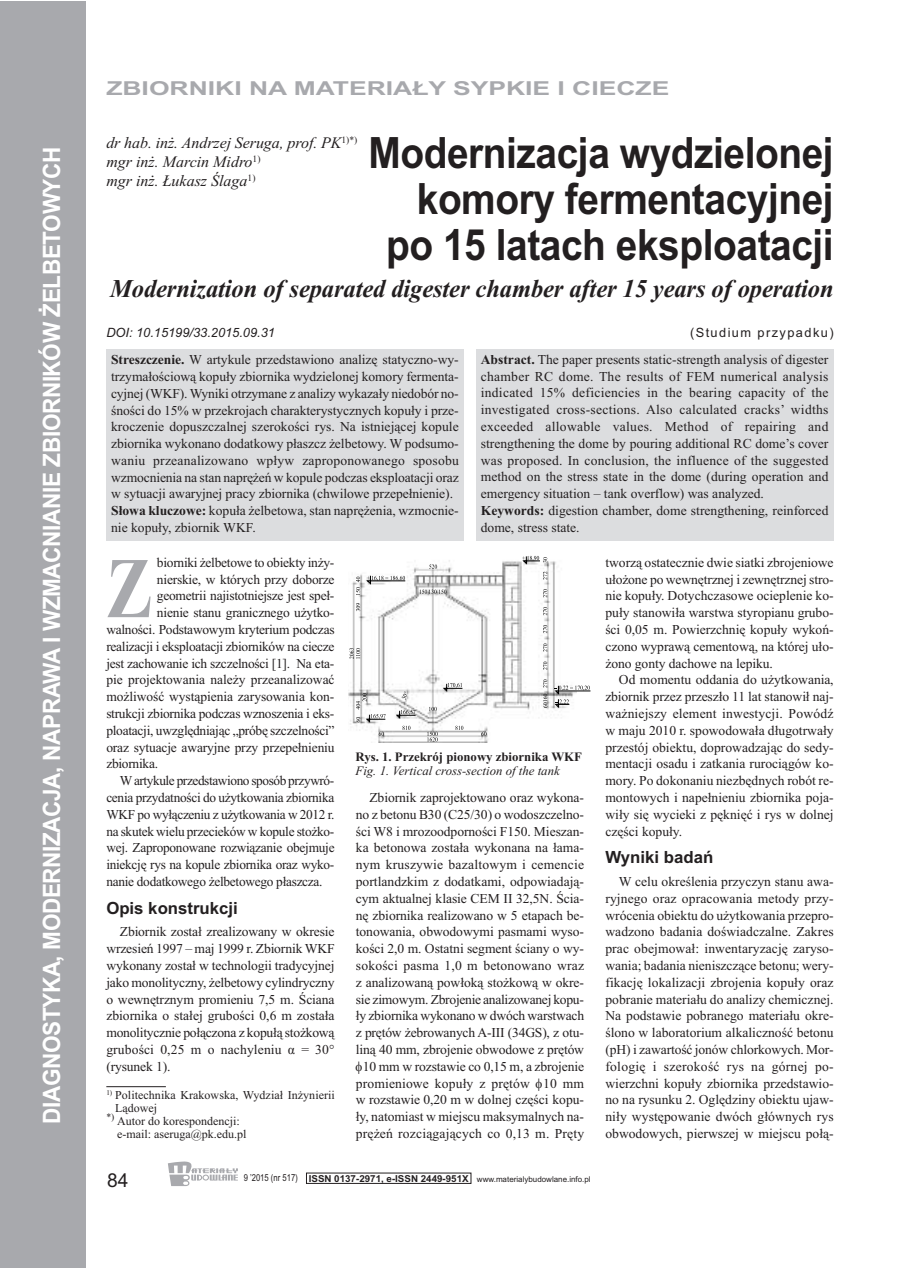
<style>
.page{position:relative;width:906px;height:1268px;background:#fff}
.page>*{position:absolute;margin:0;border:0;box-sizing:border-box;transform-origin:0 0}
.t1{font:700 86.25px "Times New Roman";color:#a8a9ad;scale:.79 1}
.t2{font:700 43.2px/46.2px "Arial";letter-spacing:-.01em;color:#231f20;text-align:right;scale:.9 1}
.t3{font:italic 700 25.65px "Times New Roman";letter-spacing:-.005em;color:#231f20;scale:.96 1}
.t4{font:700 24px "Arial";letter-spacing:-.015em;color:#fff;scale:.94 1}
.t5{font:700 19.2px "Arial";color:#a8a9ad;scale:1.38 1}
.t6{font:19.2px "Arial";color:#231f20}
.t7{font:700 16.8px "Arial";color:#231f20}
.t8{font:italic 16.05px/19.2px "Times New Roman";color:#231f20}
.t9{font:13.65px/16.8px "Times New Roman";letter-spacing:-.005em;color:#231f20;text-align:justify}
.t10{font:13.65px "Times New Roman";letter-spacing:-.03em;color:#231f20}
.t11{font:13.65px "Times New Roman";letter-spacing:-.025em;color:#231f20}
.t12{font:italic 12.75px "Times New Roman";color:#231f20}
.t13{font:700 12.75px "Times New Roman";color:#231f20}
.t14{font:italic 12.75px "Arial";color:#231f20}
.t15{font:12.75px "Arial";letter-spacing:.11em;color:#231f20}
.t16{font:12px "Times New Roman";color:#231f20}
.t17{font:7.95px "Arial";color:#231f20}
.s1{font-weight:700}
.s2{font-size:9.6px}
.s3{font-weight:700;font-size:9.6px}
</style>
<div class="page">
<div style="left:0;top:1px;width:85px;height:1266px;background:#a8a9ad"></div>
<svg style="left:168px;top:1161px;width:70px;height:24px"></svg>
<hr style="left:106px;top:1086px;width:60px;height:1px;background:#231f20">
<div style="left:106px;top:350px;width:357px;height:191px;background:#dcdddf"></div>
<div style="left:476px;top:349px;width:357px;height:191px;background:#dcdddf"></div>
<img style="left:349px;top:558px;width:218px;height:184px">
<svg style="left:349px;top:648px;width:11px;height:10px"></svg>
<svg style="left:356px;top:603px;width:4px;height:8px"></svg>
<svg style="left:356px;top:576px;width:4px;height:19px"></svg>
<svg style="left:402px;top:725px;width:8px;height:4px"></svg>
<svg style="left:379px;top:731px;width:5px;height:4px"></svg>
<svg style="left:427px;top:731px;width:11px;height:10px"></svg>
<svg style="left:429px;top:706px;width:8px;height:5px"></svg>
<svg style="left:402px;top:691px;width:5px;height:8px"></svg>
<svg style="left:419px;top:589px;width:27px;height:4px"></svg>
<svg style="left:429px;top:564px;width:8px;height:4px"></svg>
<svg style="left:543px;top:693px;width:4px;height:14px"></svg>
<svg style="left:543px;top:589px;width:4px;height:8px"></svg>
<svg style="left:543px;top:571px;width:4px;height:8px"></svg>
<svg style="left:455px;top:725px;width:8px;height:4px"></svg>
<svg style="left:481px;top:731px;width:5px;height:4px"></svg>
<svg style="left:543px;top:607px;width:4px;height:8px"></svg>
<svg style="left:543px;top:625px;width:4px;height:8px"></svg>
<svg style="left:543px;top:643px;width:4px;height:8px"></svg>
<svg style="left:543px;top:661px;width:4px;height:8px"></svg>
<svg style="left:543px;top:679px;width:4px;height:8px"></svg>
<svg style="left:366px;top:575px;width:40px;height:9px"></svg>
<svg style="left:356px;top:693px;width:30px;height:29px"></svg>
<svg style="left:396px;top:709px;width:20px;height:9px"></svg>
<svg style="left:554px;top:685px;width:37px;height:22px"></svg>
<svg style="left:443px;top:682px;width:20px;height:9px"></svg>
<svg style="left:522px;top:556px;width:25px;height:8px"></svg>
<h3 class="t4" style="left:38px;top:1123px;width:1041px;rotate:-90deg">DIAGNOSTYKA, MODERNIZACJA, NAPRAWA I WZMACNIANIE ZBIORNIKÓW ŻELBETOWYCH</h3>
<h3 class="t5" style="left:106px;top:77px;width:409px">ZBIORNIKI NA MATERIAŁY SYPKIE I CIECZE</h3>
<p class="t8" style="left:106px;top:133px;width:252px">dr hab. inż. Andrzej Seruga, prof. PK<sup>1)*) </sup>mgr inż. Marcin Midro<sup>1)<br></sup>mgr inż. Łukasz Ślaga<sup>1)</sup></p>
<h2 class="t2" style="left:368px;top:129px;width:518px">Modernizacja wydzielonej komory fermentacyjnej po 15 latach eksploatacji</h2>
<h3 class="t3" style="left:110px;top:273px;width:755px">Modernization of separated digester chamber after 15 years of operation</h3>
<p class="t14" style="left:106px;top:325px;width:170px">DOI: 10.15199/33.2015.09.31</p>
<p class="t15" style="left:690px;top:325px;width:145px">(Studium przypadku)</p>
<p class="t9" style="left:111px;top:351px;width:349px;text-align:left"><span class="s1">Streszczenie.</span> W artykule przedstawiono analizę statyczno-wy&shy;trzymałościową kopuły zbiornika wydzielonej komory fermenta&shy;cyjnej (WKF). Wyniki otrzymane z analizy wykazały niedobór no&shy;śności do 15% w przekrojach charakterystycznych kopuły i prze&shy;kroczenie dopuszczalnej szerokości rys. Na istniejącej kopule zbiornika wykonano dodatkowy płaszcz żelbetowy. W podsumo&shy;waniu przeanalizowano wpływ zaproponowanego sposobu wzmocnienia na stan naprężeń w kopule podczas eksploatacji oraz w sytuacji awaryjnej pracy zbiornika (chwilowe przepełnienie).<br><span class="s1">Słowa kluczowe:</span> kopuła żelbetowa, stan naprężenia, wzmocnie&shy;nie kopuły, zbiornik WKF.</p>
<p class="t9" style="left:481px;top:350px;width:349px;text-align:left"><span class="s1">Abstract.</span> The paper presents static-strength analysis of digester chamber RC dome. The results of FEM numerical analysis indicated 15% deficiencies in the bearing capacity of the investigated cross-sections. Also calculated cracks’ widths exceeded allowable values. Method of repairing and strengthening the dome by pouring additional RC dome’s cover was proposed. In conclusion, the influence of the suggested method on the stress state in the dome (during operation and emergency situation – tank overflow) was analyzed.<br><span class="s1">Keywords:</span> digestion chamber, dome strengthening, reinforced dome, stress state.</p>
<h1 class="t1" style="left:106px;top:537px;width:59px">Z</h1>
<p class="t9" style="left:157px;top:553px;width:179px">biorniki żelbetowe to obiekty inży-</p>
<p class="t9" style="left:157px;top:570px;width:179px">nierskie, w których przy doborze</p>
<p class="t9" style="left:157px;top:587px;width:179px">geometrii najistotniejsze jest speł-</p>
<p class="t9" style="left:157px;top:604px;width:179px">nienie stanu granicznego użytko-</p>
<p class="t9" style="left:106px;top:620px;width:230px">walności. Podstawowym kryterium podczas</p>
<p class="t9" style="left:106px;top:637px;width:230px">realizacji i eksploatacji zbiorników na ciecze</p>
<p class="t9" style="left:106px;top:654px;width:229px">jest zachowanie ich szczelności [1]. Na eta-</p>
<p class="t9" style="left:106px;top:671px;width:230px">pie projektowania należy przeanalizować</p>
<p class="t9" style="left:106px;top:688px;width:229px">możliwość wystąpienia zarysowania kon-</p>
<p class="t9" style="left:106px;top:704px;width:229px">strukcji zbiornika podczas wznoszenia i eks-</p>
<p class="t9" style="left:106px;top:721px;width:230px">ploatacji, uwzględniając „próbę szczelności”</p>
<p class="t9" style="left:106px;top:738px;width:230px">oraz sytuacje awaryjne przy przepełnieniu</p>
<p class="t9" style="left:106px;top:755px;width:53px">zbiornika.</p>
<p class="t10" style="left:120px;top:772px;width:216px">Wartykule przedstawiono sposób przywró-</p>
<p class="t9" style="left:106px;top:788px;width:229px">cenia przydatności do użytkowania zbiornika</p>
<p class="t11" style="left:106px;top:805px;width:230px">WKF po wyłączeniu z użytkowania w 2012 r.</p>
<p class="t9" style="left:106px;top:822px;width:229px">na skutek wielu przecieków w kopule stożko-</p>
<p class="t9" style="left:106px;top:839px;width:230px">wej. Zaproponowane rozwiązanie obejmuje</p>
<p class="t9" style="left:106px;top:855px;width:229px">iniekcję rys na kopule zbiornika oraz wyko-</p>
<p class="t9" style="left:106px;top:872px;width:218px">nanie dodatkowego żelbetowego płaszcza.</p>
<p class="t7" style="left:106px;top:897px;width:133px">Opis konstrukcji</p>
<p class="t9" style="left:106px;top:923px;width:230px;text-indent:14px">Zbiornik został zrealizowany w okresie wrzesień 1997 – maj 1999 r. Zbiornik WKF wykonany został w technologii tradycyjnej jako monolityczny, żelbetowy cylindryczny o wewnętrznym promieniu 7,5 m. Ściana zbiornika o stałej grubości 0,6 m została monolitycznie połączona z kopułą stożkową grubości 0,25 m o nachyleniu α = 30° (rysunek 1).</p>
<p class="t16" style="left:106px;top:1087px;width:230px"><sup>1)</sup> Politechnika Krakowska, Wydział Inżynierii</p>
<p class="t16" style="left:115px;top:1100px;width:43px">Lądowej</p>
<p class="t16" style="left:106px;top:1113px;width:135px"><sup>*)</sup> Autor do korespondencji:</p>
<p class="t16" style="left:117px;top:1126px;width:131px">e-mail: aseruga@pk.edu.pl</p>
<p class="t13" style="left:355px;top:748px;width:228px">Rys. 1. Przekrój pionowy zbiornika WKF</p>
<p class="t12" style="left:355px;top:763px;width:206px">Fig. 1. Vertical cross-section of the tank</p>
<p class="t9" style="left:356px;top:788px;width:230px;text-align:right">Zbiornik zaprojektowano oraz wykona&shy;no z betonu B30 (C25/30) o wodoszczelno&shy;ści W8 i mrozoodporności F150. Mieszan&shy;ka betonowa została wykonana na łama&shy;nym kruszywie bazaltowym i cemencie portlandzkim z dodatkami, odpowiadają&shy;cym aktualnej klasie CEM II 32,5N. Ścia&shy;nę zbiornika realizowano w 5 etapach be&shy;tonowania, obwodowymi pasmami wyso&shy;kości 2,0 m. Ostatni segment ściany o wy&shy;sokości pasma 1,0 m betonowano wraz z analizowaną powłoką stożkową w okre&shy;sie zimowym. Zbrojenie analizowanej kopu&shy;ły zbiornika wykonano w dwóch warstwach z prętów żebrowanych A-III (34GS), z otu&shy;liną 40 mm, zbrojenie obwodowe z prętów 10 mm w rozstawie co 0,15 m, a zbrojenie promieniowe kopuły z prętów 10 mm w rozstawie 0,20 m w dolnej części kopu&shy;ły, natomiast w miejscu maksymalnych na&shy;prężeń rozciągających co 0,13 m. Pręty</p>
<h3 class="t6" style="left:107px;top:1168px;width:23px">84</h3>
<p class="t17" style="left:244px;top:1174px;width:348px"><span class="s2">9 ’2015 (nr 517)</span> <span class="s3">ISSN 0137-2971, e-ISSN 2449-951X</span> www.materialybudowlane.info.pl</p>
<p class="t9" style="left:605px;top:553px;width:230px">tworzą ostatecznie dwie siatki zbrojeniowe ułożone po wewnętrznej i zewnętrznej stro&shy;nie kopuły. Dotychczasowe ocieplenie ko&shy;puły stanowiła warstwa styropianu grubo&shy;ści 0,05 m. Powierzchnię kopuły wykoń&shy;czono wyprawą cementową, na której uło&shy;żono gonty dachowe na lepiku.</p>
<p class="t9" style="left:605px;top:671px;width:230px;text-indent:14px">Od momentu oddania do użytkowania, zbiornik przez przeszło 11 lat stanowił naj&shy;ważniejszy element inwestycji. Powódź w maju 2010 r. spowodowała długotrwały przestój obiektu, doprowadzając do sedy&shy;mentacji osadu i zatkania rurociągów ko&shy;mory. Po dokonaniu niezbędnych robót re&shy;montowych i napełnieniu zbiornika poja&shy;wiły się wycieki z pęknięć i rys w dolnej części kopuły.</p>
<p class="t7" style="left:605px;top:847px;width:109px">Wyniki badań</p>
<p class="t9" style="left:605px;top:872px;width:230px;text-indent:13px">W celu określenia przyczyn stanu awa&shy;ryjnego oraz opracowania metody przy&shy;wrócenia obiektu do użytkowania przepro&shy;wadzono badania doświadczalne. Zakres prac obejmował: inwentaryzację zaryso&shy;wania; badania nieniszczące betonu; wery&shy;fikację lokalizacji zbrojenia kopuły oraz pobranie materiału do analizy chemicznej.<br>Na podstawie pobranego materiału okre&shy;ślono w laboratorium alkaliczność betonu (pH) i zawartość jonów chlorkowych. Mor&shy;fologię i szerokość rys na górnej po&shy;wierzchni kopuły zbiornika przedstawio&shy;no na rysunku 2. Oględziny obiektu ujaw&shy;niły występowanie dwóch głównych rys obwodowych, pierwszej w miejscu połą-</p>
</div>
